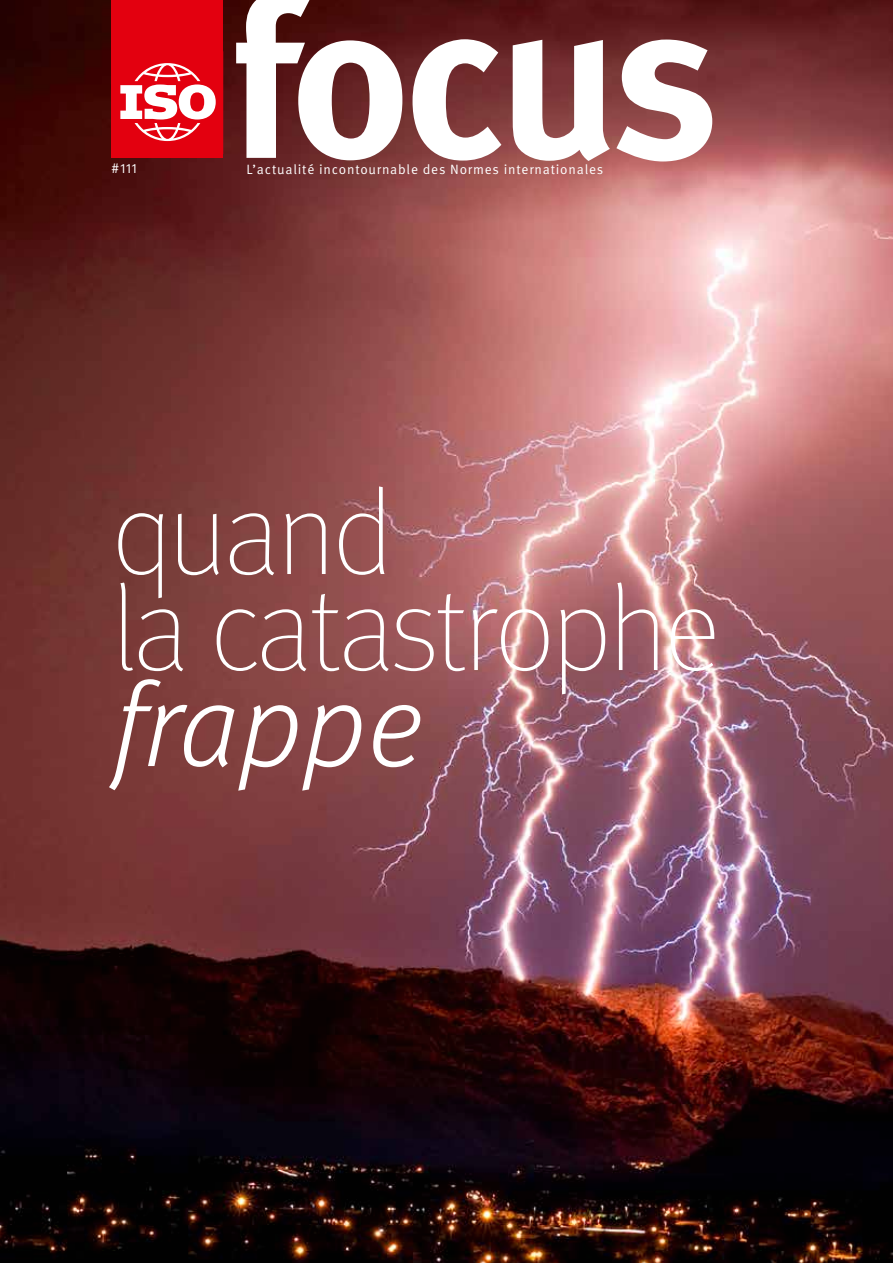
<style>
.page{position:relative;width:893px;height:1263px;background:#fff}
.page>*{position:absolute;margin:0;border:0;box-sizing:border-box;transform-origin:0 0}
.t1{font:700 225px "Meta Pro";letter-spacing:-.045em;color:#fff}
.t2{font:100 120px/96px "Meta Pro";letter-spacing:-.03em;color:#fff}
.t3{font:italic 300 120px "Meta Pro";color:#fff}
.t4{font:13.5px "Meta Pro Norm";letter-spacing:.06em;color:#fff}
</style>
<div class="page">
<img style="left:0;top:0;width:893px;height:1263px">
<div style="left:112px;top:0;width:111px;height:158px;background:#e3000f"></div>
<svg style="left:120px;top:63px;width:96px;height:79px"></svg>
<p class="t4" style="left:112px;top:159px;width:27px">#111</p>
<h1 class="t1" style="left:230px;top:-96px;width:492px">focus</h1>
<p class="t4" style="left:246px;top:159px;width:358px">L’actualité incontournable des Normes internationales</p>
<h2 class="t2" style="left:112px;top:481px;width:610px">quand<br>la catastrophe</h2>
<h2 class="t3" style="left:112px;top:638px;width:313px">frappe</h2>
</div>
